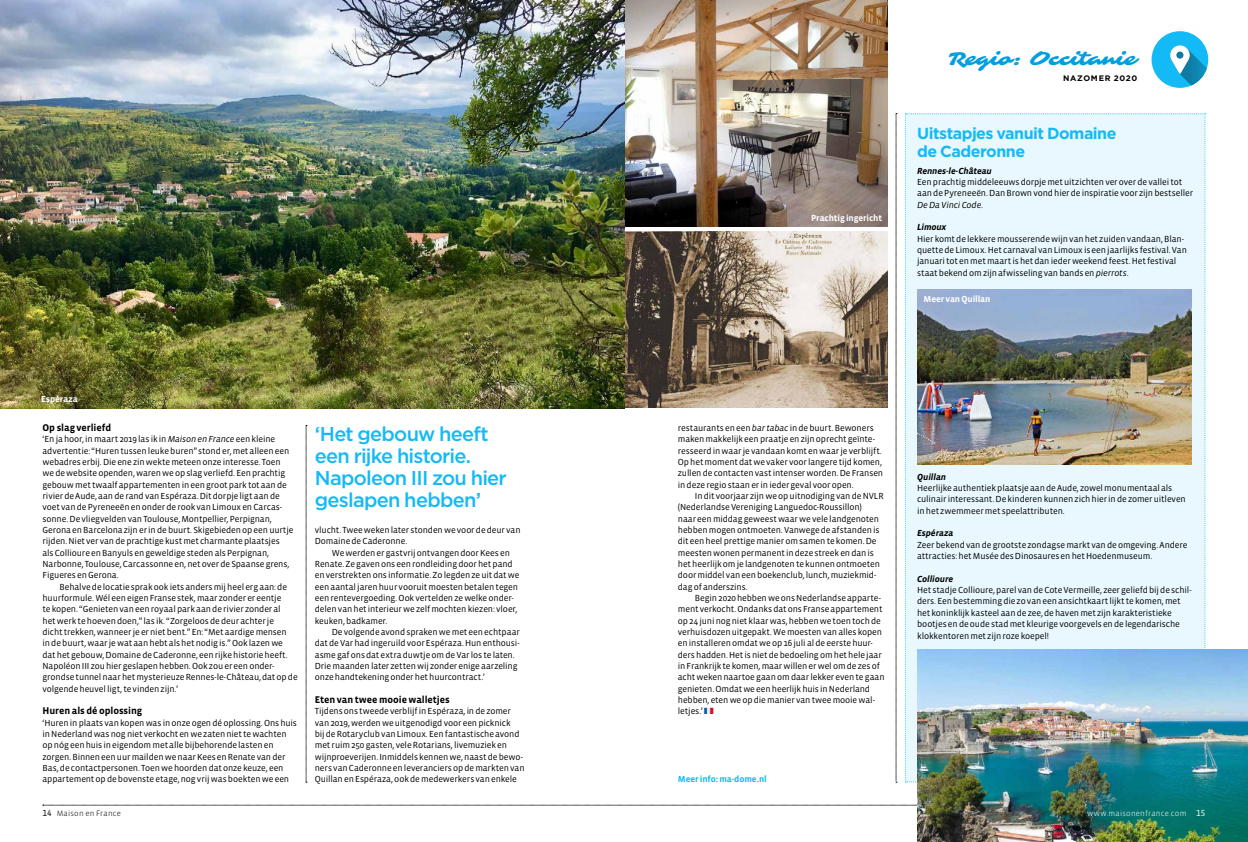
<style>
.page{position:relative;width:1248px;height:842px;background:#fff}
.page>*{position:absolute;margin:0;border:0;box-sizing:border-box;transform-origin:0 0}
.t1{font:500 20px/22px "Gotham";letter-spacing:-.035em;color:#14baf5}
.t2{font:19px "Sarina";letter-spacing:-.02em;color:#009fdf}
.t3{font:700 16px/18px "Gotham";letter-spacing:-.03em;color:#14baf5}
.t4{font:700 10px "Vista Sans";letter-spacing:-.005em;color:#000}
.t5{font:9px/11.3px "Vista Sans";letter-spacing:-.01em;color:#000}
.t6{font:italic 700 9px "Vista Sans";letter-spacing:-.01em;color:#000}
.t7{font:700 9px "Vista Sans";letter-spacing:-.01em;color:#fff}
.t8{font:700 9px "Vista Sans";letter-spacing:-.01em;color:#14baf5}
.t9{font:300 8px "Vista Sans";letter-spacing:.03em;color:#fff}
.t10{font:300 8px "Vista Sans";letter-spacing:.03em;color:#000}
.t11{font:700 8px "Gotham";letter-spacing:.085em;color:#000}
.s1{font-style:italic}
.s2{color:#005eab}
.s3{color:#ececed}
.s4{color:#d10e25}
.s5{font-family:"Vista Sans Alt";font-weight:400;font-size:9px}
</style>
<div class="page">
<img style="left:904px;top:113px;width:301px;height:669px">
<svg style="left:43px;top:805px;width:874px;height:1px"></svg>
<svg style="left:306px;top:425px;width:1px;height:358px"></svg>
<svg style="left:895px;top:113px;width:1px;height:670px"></svg>
<img style="left:624px;top:0;width:263px;height:227px">
<img style="left:624px;top:232px;width:263px;height:176px">
<img style="left:0;top:0;width:624px;height:408px">
<div style="left:1151px;top:31px;width:57px;height:57px;background:#14baf5;border-radius:50%"></div>
<img style="left:1180px;top:45px;width:26px;height:40px">
<svg style="left:1170px;top:45px;width:19px;height:29px"></svg>
<img style="left:917px;top:649px;width:330px;height:193px">
<h2 class="t2" style="left:948px;top:48px;width:190px">Regio: Occitanie</h2>
<p class="t7" style="left:41px;top:395px;width:38px">Espéraza</p>
<p class="t4" style="left:43px;top:422px;width:70px">Op slag verliefd</p>
<p class="t5" style="left:43px;top:434px;width:252px">‘En ja hoor, in maart 2019 las ik in <span class="s1">Maison en France</span> een kleine advertentie: “Huren tussen leuke buren” stond er, met alleen een webadres erbij. Die ene zin wekte meteen onze interesse. Toen we de website openden, waren we op slag verliefd. Een prachtig gebouw met twaalf appartementen in een groot park tot aan de rivier de Aude, aan de rand van Espéraza. Dit dorpje ligt aan de voet van de Pyreneeën en onder de rook van Limoux en Carcas&shy;sonne. De vliegvelden van Toulouse, Montpellier, Perpignan, Gerona en Barcelona zijn er in de buurt. Skigebieden op een uurtje rijden. Niet ver van de prachtige kust met charmante plaatsjes<br>als Collioure en Banyuls en geweldige steden als Perpignan, Narbonne, Toulouse, Carcassonne en, net over de Spaanse grens, Figueres en Gerona.</p>
<p class="t5" style="left:43px;top:581px;width:257px;text-indent:17px">Behalve de locatie sprak ook iets anders mij heel erg aan: de huurformule. Wél een eigen Franse stek, maar zonder er eentje<br>te kopen. “Genieten van een royaal park aan de rivier zonder al<br>het werk te hoeven doen,” las ik. “Zorgeloos de deur achter je<br>dicht trekken, wanneer je er niet bent.” En: “Met aardige mensen<br>in de buurt, waar je wat aan hebt als het nodig is.” Ook lazen we dat het gebouw, Domaine de Caderonne, een rijke historie heeft.<br>Napoléon III zou hier geslapen hebben. Ook zou er een onder&shy;grondse tunnel naar het mysterieuze Rennes-le-Château, dat op de volgende heuvel ligt, te vinden zijn.’</p>
<p class="t4" style="left:43px;top:706px;width:101px">Huren als dé oplossing</p>
<p class="t5" style="left:43px;top:717px;width:256px">‘Huren in plaats van kopen was in onze ogen dé oplossing. Ons huis in Nederland was nog niet verkocht en we zaten niet te wachten op nóg een huis in eigendom met alle bijbehorende lasten en zorgen. Binnen een uur mailden we naar Kees en Renate van der Bas, de contactpersonen. Toen we hoorden dat onze keuze, een appartement op de bovenste etage, nog vrij was boekten we een</p>
<h1 class="t1" style="left:315px;top:422px;width:193px">‘Het gebouw heeft een rijke historie.<br>Napoleon III zou hier geslapen hebben’</h1>
<p class="t5" style="left:315px;top:524px;width:207px">vlucht. Twee weken later stonden we voor de deur van<br>Domaine de Caderonne.</p>
<p class="t5" style="left:315px;top:547px;width:206px;text-indent:17px">We werden er gastvrij ontvangen door Kees en Renate. Ze gaven ons een rondleiding door het pand en verstrekten ons informatie. Zo legden ze uit dat we een aantal jaren huur vooruit moesten betalen tegen een rentevergoeding. Ook vertelden ze welke onder&shy;delen van het interieur we zelf mochten kiezen: vloer, keuken, badkamer.</p>
<p class="t5" style="left:315px;top:626px;width:206px;text-indent:17px">De volgende avond spraken we met een echtpaar dat de Var had ingeruild voor Espéraza. Hun enthousi&shy;asme gaf ons dat extra duwtje om de Var los te laten.<br>Drie maanden later zetten wij zonder enige aarzeling onze handtekening onder het huurcontract.’</p>
<p class="t4" style="left:315px;top:695px;width:137px">Eten van twee mooie walletjes</p>
<p class="t5" style="left:315px;top:706px;width:211px">Tijdens ons tweede verblijf in Espéraza, in de zomer van 2019, werden we uitgenodigd voor een picknick<br>bij de Rotaryclub van Limoux. Een fantastische avond met ruim 250 gasten, vele Rotarians, livemuziek en wijnproeverijen. Inmiddels kennen we, naast de bewo&shy;ners van Caderonne en leveranciers op de markten van Quillan en Espéraza, ook de medewerkers van enkele</p>
<p class="t7" style="left:811px;top:213px;width:72px">Prachtig ingericht</p>
<p class="t11" style="left:1063px;top:73px;width:76px">NAZOMER 2020</p>
<h3 class="t3" style="left:917px;top:124px;width:201px">Uitstapjes vanuit Domaine de Caderonne</h3>
<p class="t6" style="left:917px;top:166px;width:76px">Rennes-le-Château</p>
<p class="t5" style="left:917px;top:176px;width:277px">Een prachtig middeleeuws dorpje met uitzichten ver over de vallei tot aan de Pyreneeën. Dan Brown vond hier de inspiratie voor zijn bestseller<br><span class="s1">De Da Vinci Code</span>.</p>
<p class="t6" style="left:917px;top:223px;width:31px">Limoux</p>
<p class="t5" style="left:917px;top:233px;width:271px">Hier komt de lekkere mousserende wijn van het zuiden vandaan, Blan&shy;quette de Limoux. Het carnaval van Limoux is een jaarlijks festival. Van januari tot en met maart is het dan ieder weekend feest. Het festival staat bekend om zijn afwisseling van bands en <span class="s1">pierrots</span>.</p>
<p class="t7" style="left:923px;top:294px;width:68px">Meer van Quillan</p>
<p class="t5" style="left:677px;top:422px;width:207px">restaurants en een <span class="s1">bar tabac</span> in de buurt. Bewoners maken makkelijk een praatje en zijn oprecht geïnte&shy;resseerd in waar je vandaan komt en waar je verblijft.<br>Op het moment dat we vaker voor langere tijd komen, zullen de contacten vast intenser worden. De Fransen in deze regio staan er in ieder geval voor open.</p>
<p class="t5" style="left:677px;top:490px;width:207px;text-indent:17px">In dit voorjaar zijn we op uitnodiging van de NVLR (Nederlandse Vereniging Languedoc-Roussillon)<br>naar een middag geweest waar we vele landgenoten hebben mogen ontmoeten. Vanwege de afstanden is dit een heel prettige manier om samen te komen. De meesten wonen permanent in deze streek en dan is het heerlijk om je landgenoten te kunnen ontmoeten door middel van een boekenclub, lunch, muziekmid&shy;dag of anderszins.</p>
<p class="t5" style="left:677px;top:592px;width:208px;text-indent:17px">Begin 2020 hebben we ons Nederlandse apparte&shy;ment verkocht. Ondanks dat ons Franse appartement op 24 juni nog niet klaar was, hebben we toen toch de verhuisdozen uitgepakt. We moesten van alles kopen en installeren omdat we op 16 juli al de eerste huur&shy;ders hadden. Het is niet de bedoeling om het hele jaar in Frankrijk te komen, maar willen er wel om de zes of acht weken naartoe gaan om daar lekker even te gaan genieten. Omdat we een heerlijk huis in Nederland hebben, eten we op die manier van twee mooie wal&shy;letjes.’ <span class="s2">■</span> <span class="s3">■</span> <span class="s4">■</span></p>
<p class="t8" style="left:677px;top:775px;width:90px">Meer info: ma-dome.nl</p>
<p class="t6" style="left:917px;top:472px;width:30px">Quillan</p>
<p class="t5" style="left:917px;top:483px;width:270px">Heerlijke authentiek plaatsje aan de Aude, zowel monumentaal als culinair interessant. De kinderen kunnen zich hier in de zomer uitleven in het zwemmeer met speelattributen.</p>
<p class="t6" style="left:917px;top:529px;width:38px">Espéraza</p>
<p class="t5" style="left:917px;top:539px;width:272px">Zeer bekend van de grootste zondagse markt van de omgeving. Andere attracties: het Musée des Dinosaures en het Hoedenmuseum.</p>
<p class="t6" style="left:917px;top:574px;width:38px">Collioure</p>
<p class="t5" style="left:917px;top:585px;width:276px">Het stadje Collioure, parel van de Cote Vermeille, zeer geliefd bij de schil&shy;ders. Een bestemming die zo van een ansichtkaart lijkt te komen, met het koninklijk kasteel aan de zee, de haven met zijn karakteristieke bootjes en de oude stad met kleurige voorgevels en de legendarische klokkentoren met zijn roze koepel!</p>
<p class="t10" style="left:43px;top:810px;width:80px"><span class="s5">14</span> Maison en France</p>
<p class="t9" style="left:1087px;top:810px;width:120px">www.maisonenfrance.com <span class="s5">15</span></p>
</div>
